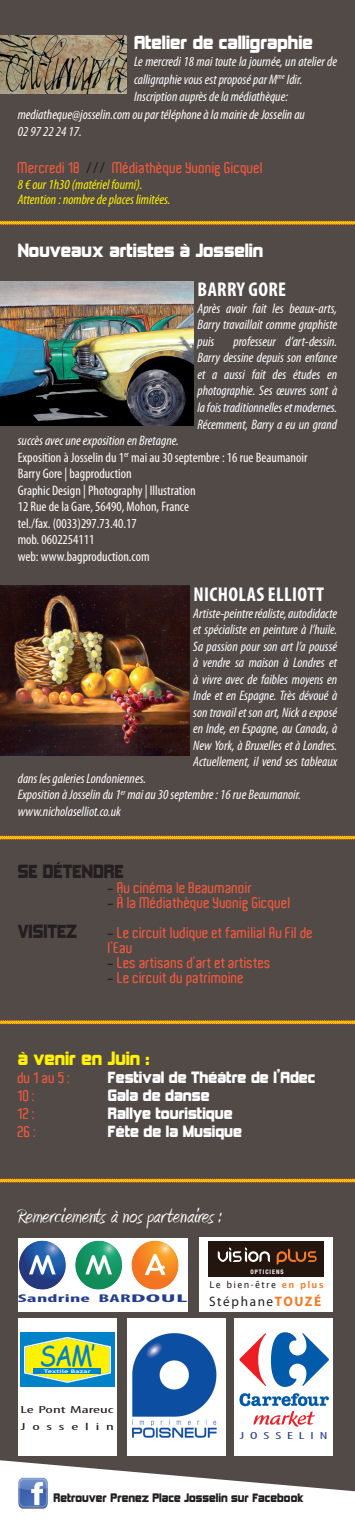
<style>
.page{position:relative;width:355px;height:1524px;background:#fff}
.page>*{position:absolute;margin:0;border:0;box-sizing:border-box;transform-origin:0 0}
.t1{font:28.62px "Comic Sans MS";color:#0082c8;scale:.85 1}
.t2{font:25px "Amienne";color:#fff}
.t3{font:700 condensed 20px "Myriad Pro";letter-spacing:.02em;color:#fff}
.t4{font:17.5px "Kimberley";color:#fff}
.t5{font:17.5px "Kimberley";color:#231f20}
.t6{font:17.5px "Kimberley";color:#fff101}
.t7{font:600 15px/15px "Aldo";color:#f0593e}
.t8{font:15px "Kimberley";color:#fff}
.t9{font:italic condensed 13.75px/16.5px "Myriad Pro";color:#fff;text-align:justify}
.t10{font:condensed 13.75px/16.5px "Myriad Pro";color:#fff}
.t11{font:italic condensed 13.75px/15.6px "Myriad Pro";color:#fff101}
.t12{font:13.75px "Myriad Pro";letter-spacing:.125em;color:#231f20;scale:.96 1}
.t13{font:11.25px "Kimberley";color:#231f20}
.t14{font:700 condensed 11.25px "Myriad Pro";letter-spacing:.01em;color:#253f8e;scale:2 1}
.t15{font:condensed 10.25px/16.5px "Myriad Pro";color:#231f20;scale:1.87 1}
.t16{font:condensed 10.25px "Myriad Pro";letter-spacing:.355em;color:#253f8e;scale:1.6 1}
.t17{font:9.38px "Lucida Sans";letter-spacing:.15em;color:#231f20}
.t18{font:700 condensed 6.25px "Helvetica Neue";letter-spacing:.165em;color:#fff}
.t19{font:700 4.75px "Trebuchet MS";color:#fff;scale:1.6 1}
.s1{color:#231f20}
.s2{font-style:italic}
.s3{font-weight:600;color:#f47a27}
.s4{font-weight:700;color:#f47a25}
</style>
<div class="page">
<div style="left:0;top:0;width:354px;height:1524px;background:#524a47"></div>
<div style="left:126px;top:1318px;width:99px;height:137px;background:#fff"></div>
<img style="left:132px;top:1333px;width:85px;height:105px">
<div style="left:234px;top:1318px;width:98px;height:137px;background:#fff"></div>
<svg style="left:239px;top:1332px;width:89px;height:55px"></svg>
<svg style="left:239px;top:1393px;width:89px;height:33px"></svg>
<div style="left:199px;top:1237px;width:133px;height:75px;background:#fff"></div>
<div style="left:208px;top:1241px;width:115px;height:36px;background:#24160f"></div>
<svg style="left:276px;top:1248px;width:40px;height:16px"></svg>
<svg style="left:217px;top:1247px;width:52px;height:15px"></svg>
<div style="left:18px;top:1318px;width:98px;height:137px;background:#fff"></div>
<div style="left:20px;top:1332px;width:95px;height:55px;background:#0082c8"></div>
<svg style="left:24px;top:1337px;width:87px;height:46px"></svg>
<div style="left:34px;top:1368px;width:67px;height:6px;background:#0082c8"></div>
<div style="left:18px;top:1237px;width:169px;height:58px;background:#fff"></div>
<img style="left:18px;top:1237px;width:162px;height:53px">
<div style="left:18px;top:1290px;width:169px;height:22px;background:#fff"></div>
<svg style="left:0;top:1460px;width:354px;height:64px;fill:#fff"></svg>
<img style="left:18px;top:1477px;width:30px;height:32px">
<img style="left:0;top:35px;width:127px;height:58px">
<img style="left:0;top:585px;width:189px;height:171px">
<img style="left:0;top:281px;width:194px;height:144px">
<svg style="left:0;top:220px;width:354px;height:5px"></svg>
<svg style="left:0;top:835px;width:354px;height:5px;background:#ca8f1b"></svg>
<svg style="left:0;top:1020px;width:354px;height:5px;background:#ca8f1b"></svg>
<svg style="left:0;top:1178px;width:354px;height:5px;background:#ca8f1b"></svg>
<p class="t4" style="left:134px;top:32px;width:180px">Atelier de calligraphie</p>
<p class="t9" style="left:134px;top:53px;width:204px">Le mercredi 18 mai toute la journée, un atelier de</p>
<p class="t9" style="left:134px;top:71px;width:169px">calligraphie vous est proposé par M<sup>me</sup> Idir.</p>
<p class="t9" style="left:134px;top:88px;width:155px">Inscription auprès de la médiathèque:</p>
<p class="t9" style="left:18px;top:106px;width:288px">mediatheque@josselin.com ou par téléphone à la mairie de Josselin au</p>
<p class="t9" style="left:18px;top:123px;width:65px">02 97 22 24 17.</p>
<p class="t7" style="left:18px;top:160px;width:247px">Mercredi 18 <span class="s1">///</span> Médiathèque Yvonig Gicquel</p>
<p class="t11" style="left:18px;top:176px;width:154px">8 € our 1h30 (matériel fourni).<br>Attention : nombre de places limitées.</p>
<p class="t4" style="left:18px;top:240px;width:247px">Nouveaux artistes à Josselin</p>
<h3 class="t3" style="left:197px;top:277px;width:90px">BARRY GORE</h3>
<p class="t9" style="left:197px;top:300px;width:141px">Après avoir fait les beaux-arts, Barry travaillait comme graphiste puis</p>
<p class="t9" style="left:197px;top:333px;width:141px;text-indent:36px">professeur d’art-dessin.<br>Barry dessine depuis son enfance et a aussi fait des études en photographie. Ses œuvres sont à la fois traditionnelles et modernes.<br>Récemment, Barry a eu un grand</p>
<p class="t10" style="left:18px;top:432px;width:291px"><span class="s2">succès avec une exposition en Bretagne.<br></span>Exposition à Josselin du 1<sup>er</sup> mai au 30 septembre : 16 rue Beaumanoir Barry Gore | bagproduction<br>Graphic Design | Photography | Illustration<br>12 Rue de la Gare, 56490, Mohon, France<br>tel./fax. (0033)297.73.40.17<br>mob. 0602254111<br>web: www.bagproduction.com</p>
<h3 class="t3" style="left:193px;top:582px;width:45px">NICHOLAS</h3>
<h3 class="t3" style="left:267px;top:582px;width:57px">ELLIOTT</h3>
<p class="t9" style="left:193px;top:604px;width:145px">Artiste-peintre réaliste, autodidacte et spécialiste en peinture à l’huile.<br>Sa passion pour son art l’a poussé à vendre sa maison à Londres et à vivre avec de faibles moyens en Inde et en Espagne. Très dévoué à son travail et son art, Nick a exposé en Inde, en Espagne, au Canada, à New York, à Bruxelles et à Londres.<br>Actuellement, il vend ses tableaux</p>
<p class="t9" style="left:18px;top:769px;width:284px;text-align:left">dans les galeries Londoniennes.<br>Exposition à Josselin du 1<sup>er</sup> mai au 30 septembre : 16 rue Beaumanoir. www.nicholaselliot.co.uk</p>
<p class="t5" style="left:18px;top:862px;width:107px">SE DéTENDRE</p>
<p class="t7" style="left:108px;top:880px;width:146px"><span class="s1">-</span> Au cinéma le Beaumanoir</p>
<p class="t7" style="left:108px;top:895px;width:184px"><span class="s1">-</span> à la Médiathèque Yvonig Gicquel</p>
<p class="t5" style="left:18px;top:922px;width:61px">VISITEZ</p>
<p class="t7" style="left:108px;top:925px;width:206px"><span class="s1">-</span> Le circuit ludique et familial Au Fil de l’Eau</p>
<p class="t7" style="left:108px;top:955px;width:164px"><span class="s1">-</span> Les artisans d’art et artistes</p>
<p class="t7" style="left:108px;top:970px;width:138px"><span class="s1">-</span> Le circuit du patrimoine</p>
<p class="t6" style="left:18px;top:1048px;width:133px">à venir en Juin :</p>
<p class="t7" style="left:18px;top:1070px;width:54px">du 1 au 5 :</p>
<p class="t8" style="left:108px;top:1068px;width:208px">Festival de Théâtre de l’Adec</p>
<p class="t7" style="left:18px;top:1088px;width:19px">10 :</p>
<p class="t8" style="left:108px;top:1086px;width:103px">Gala de danse</p>
<p class="t7" style="left:18px;top:1106px;width:19px">12 :</p>
<p class="t8" style="left:108px;top:1104px;width:126px">Rallye touristique</p>
<p class="t7" style="left:18px;top:1124px;width:20px">26 :</p>
<p class="t8" style="left:108px;top:1122px;width:135px">Fête de la Musique</p>
<h2 class="t2" style="left:18px;top:1204px;width:205px">Remerciements à nos partenaires :</h2>
<p class="t14" style="left:18px;top:1291px;width:86px">SANDRINE BARDOUL</p>
<h1 class="t1" style="left:39px;top:1334px;width:68px">SAM’</h1>
<p class="t19" style="left:44px;top:1368px;width:31px">Textile Bazar</p>
<p class="t15" style="left:20px;top:1401px;width:51px">Le Pont Mareuc<br>Josselin</p>
<p class="t18" style="left:250px;top:1268px;width:35px">OPTICIENS</p>
<p class="t17" style="left:209px;top:1279px;width:116px">Le bien-être <span class="s3">en plus</span></p>
<p class="t12" style="left:209px;top:1292px;width:118px">Stéphane<span class="s4">TOUZé</span></p>
<p class="t16" style="left:240px;top:1429px;width:56px">JOSSELIN</p>
<p class="t13" style="left:53px;top:1491px;width:251px">Retrouver Prenez Place Josselin sur Facebook</p>
</div>
